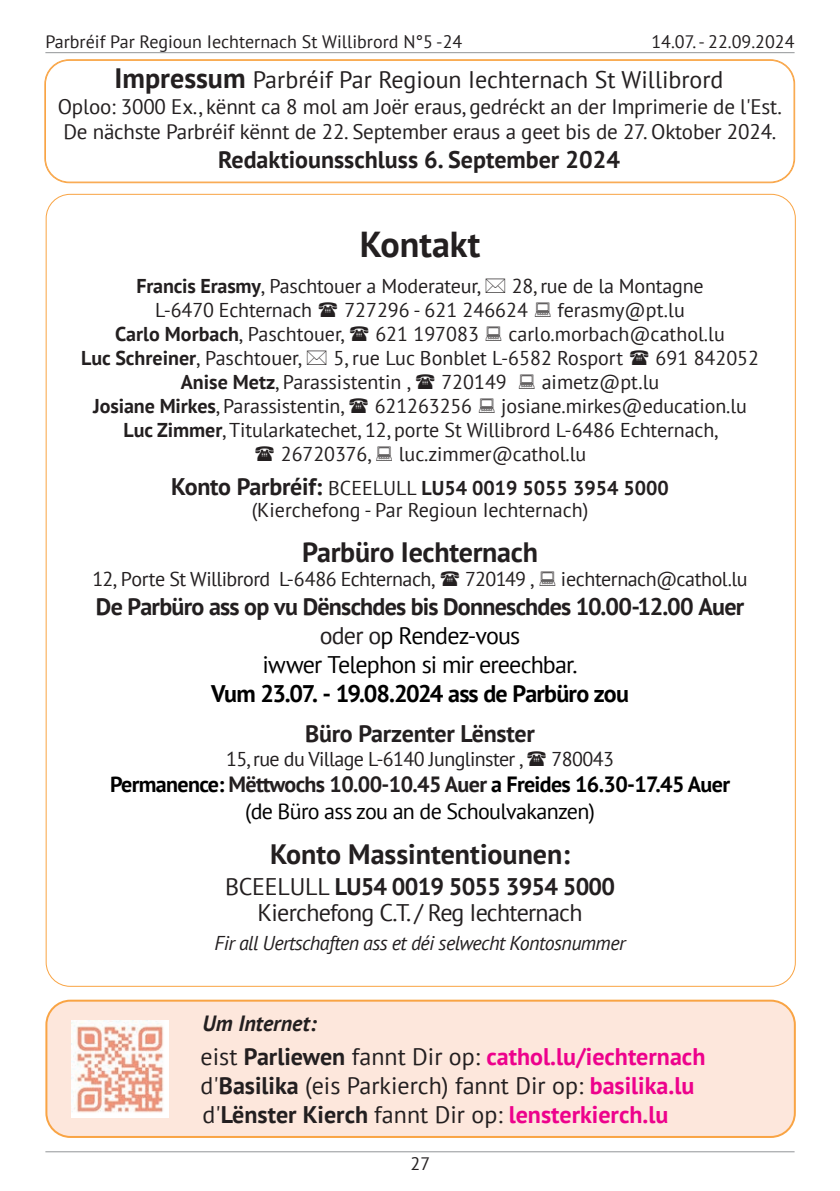
<style>
.page{position:relative;width:840px;height:1191px;background:#fff}
.page>*{position:absolute;margin:0;border:0;box-sizing:border-box;transform-origin:0 0}
.t1{font:700 36px "PT Sans";color:#231f20}
.t2{font:700 28px "PT Sans";letter-spacing:-.005em;color:#231f20}
.t3{font:24px/28.8px "PT Sans";color:#231f20}
.t4{font:700 24px/28.8px "PT Sans";letter-spacing:-.015em;color:#231f20;text-align:center}
.t5{font:24px/25.6px "PT Sans";letter-spacing:-.03em;color:#231f20;text-align:center}
.t6{font:700 24px "PT Sans";letter-spacing:-.035em;color:#000}
.t7{font:700 22px/26.4px "PT Sans";letter-spacing:-.03em;color:#000;text-align:center}
.t8{font:italic 700 22px "PT Sans";color:#231f20}
.t9{font:21px/25.2px "PT Sans";letter-spacing:-.01em;color:#231f20}
.t10{font:20px/34.4px "PT Sans";letter-spacing:-.005em;color:#231f20}
.t11{font:700 20px "PT Sans";color:#231f20}
.t12{font:italic 20px "PT Sans";letter-spacing:-.03em;color:#231f20}
.t13{font:20px "PT Sans";letter-spacing:-.025em;color:#231f20}
.t14{font:20px "PT Sans";letter-spacing:-.03em;color:#231f20}
.t15{font:18px "PT Sans";color:#231f20}
.s1{font-weight:700;font-size:28px}
.s2{font-weight:700}
.s3{font-weight:400}
.s4{font-weight:700;font-size:24px}
.s5{font-weight:400;color:#000}
.s6{color:#231f20}
.s7{font-weight:700;color:#ed028c}
</style>
<div class="page">
<hr style="left:45px;top:52px;width:749px;height:1px;background:#939598">
<hr style="left:45px;top:1151px;width:749px;height:1px;background:#939598">
<div style="left:46px;top:1000px;width:748px;height:137px;background:#fde7dc;border-radius:24px"></div>
<div style="left:45px;top:999px;width:750px;height:139px;border:2px solid #f9a444;border-radius:24px"></div>
<div style="left:45px;top:60px;width:748px;height:122px;border:1px solid #f9a444;border-radius:24px"></div>
<img style="left:71px;top:1020px;width:98px;height:97px">
<p class="t15" style="left:45px;top:30px;width:418px">Parbréif Par Regioun Iechternach St Willibrord N°5 -24</p>
<p class="t15" style="left:651px;top:30px;width:144px">14.07. - 22.09.2024</p>
<p class="t3" style="left:114px;top:65px;width:610px"><span class="s1">Impressum</span> Parbréif Par Regioun Iechternach St Willibrord</p>
<p class="t9" style="left:58px;top:93px;width:725px">Oploo: 3000 Ex., kënnt ca 8 mol am Joër eraus, gedréckt an der Imprimerie de l'Est.<br>De nächste Parbréif kënnt de 22. September eraus a geet bis de 27. Oktober 2024.</p>
<p class="t4" style="left:218px;top:145px;width:403px">Redaktiounsschluss 6. September 2024</p>
<h1 class="t1" style="left:360px;top:221px;width:122px">Kontakt</h1>
<p class="t10" style="left:136px;top:268px;width:345px"><span class="s2">Francis Erasmy</span>, Paschtouer a Moderateur,</p>
<p class="t10" style="left:511px;top:268px;width:193px">28, rue de la Montagne</p>
<p class="t10" style="left:155px;top:292px;width:158px">L-6470 Echternach</p>
<p class="t10" style="left:344px;top:292px;width:185px">727296 - 621 246624</p>
<p class="t10" style="left:557px;top:292px;width:129px">ferasmy@pt.lu</p>
<p class="t11" style="left:115px;top:320px;width:230px">Carlo Morbach<span class="s3">, Paschtouer,</span></p>
<p class="t10" style="left:375px;top:316px;width:105px">621 197083</p>
<p class="t10" style="left:508px;top:316px;width:218px">carlo.morbach@cathol.lu</p>
<p class="t11" style="left:81px;top:344px;width:222px">Luc Schreiner<span class="s3">, Paschtouer,</span></p>
<p class="t10" style="left:333px;top:340px;width:291px">5, rue Luc Bonblet L-6582 Rosport</p>
<p class="t10" style="left:655px;top:340px;width:105px">691 842052</p>
<p class="t10" style="left:181px;top:364px;width:231px"><span class="s2">Anise Metz</span>, Parassistentin ,</p>
<p class="t10" style="left:441px;top:364px;width:67px">720149</p>
<p class="t10" style="left:541px;top:364px;width:119px">aimetz@pt.lu</p>
<p class="t10" style="left:93px;top:388px;width:252px"><span class="s2">Josiane Mirkes</span>, Parassistentin,</p>
<p class="t10" style="left:374px;top:388px;width:99px">621263256</p>
<p class="t10" style="left:501px;top:388px;width:247px">josiane.mirkes@education.lu</p>
<p class="t10" style="left:123px;top:412px;width:596px"><span class="s2">Luc Zimmer</span>, Titularkatechet, 12, porte St Willibrord L-6486 Echternach,</p>
<p class="t10" style="left:281px;top:436px;width:92px">26720376,</p>
<p class="t10" style="left:171px;top:436px;width:499px;text-indent:227px">luc.zimmer@cathol.lu<br><span class="s4">Konto Parbréif:</span> BCEELULL <span class="s2">LU54 0019 5055 3954 5000</span></p>
<p class="t10" style="left:251px;top:492px;width:338px">(Kierchefong - Par Regioun Iechternach)</p>
<h2 class="t2" style="left:302px;top:534px;width:237px">Parbüro Iechternach</h2>
<p class="t13" style="left:92px;top:566px;width:344px">12, Porte St Willibrord L-6486 Echternach,</p>
<p class="t10" style="left:465px;top:561px;width:70px">720149 ,</p>
<p class="t10" style="left:560px;top:561px;width:188px">iechternach@cathol.lu</p>
<p class="t4" style="left:96px;top:592px;width:649px">De Parbüro ass op vu Dënschdes bis Donneschdes 10.00-12.00 Auer <span class="s3">oder o</span><span class="s5">p Rendez-vous<br>iwwer Telephon si mir ereechbar.</span></p>
<p class="t6" style="left:211px;top:677px;width:419px">Vum 23.07. - 19.08.2024 ass de Parbüro zou</p>
<p class="t4" style="left:305px;top:718px;width:231px">Büro Parzenter Lënster</p>
<p class="t14" style="left:226px;top:746px;width:298px">15, rue du Village L-6140 Junglinster ,</p>
<p class="t10" style="left:551px;top:741px;width:64px">780043</p>
<p class="t7" style="left:110px;top:770px;width:621px">Permanence: <span class="s6">Mëttwochs 10.00-10.45 Auer</span> a Freides 16.30-17.45 Auer <span class="s3">(de Büro ass zou an de Schoulvakanzen)</span></p>
<h2 class="t2" style="left:270px;top:835px;width:301px">Konto Massintentiounen:</h2>
<p class="t5" style="left:225px;top:873px;width:391px">BCEELULL <span class="s2">LU54 0019 5055 3954 5000<br></span>Kierchefong C.T. / Reg Iechternach</p>
<p class="t12" style="left:214px;top:930px;width:412px">Fir all Uertschaften ass et déi selwecht Kontosnummer</p>
<p class="t8" style="left:202px;top:1008px;width:115px">Um Internet:</p>
<p class="t3" style="left:200px;top:1042px;width:506px">eist <span class="s2">Parliewen</span> fannt Dir op: <span class="s7">cathol.lu/iechternach </span>d'<span class="s2">Basilika</span> (eis Parkierch) fannt Dir op: <span class="s7">basilika.lu </span>d'<span class="s2">Lënster Kierch</span> fannt Dir op: <span class="s7">lensterkierch.lu</span></p>
<p class="t15" style="left:410px;top:1152px;width:21px">27</p>
</div>
